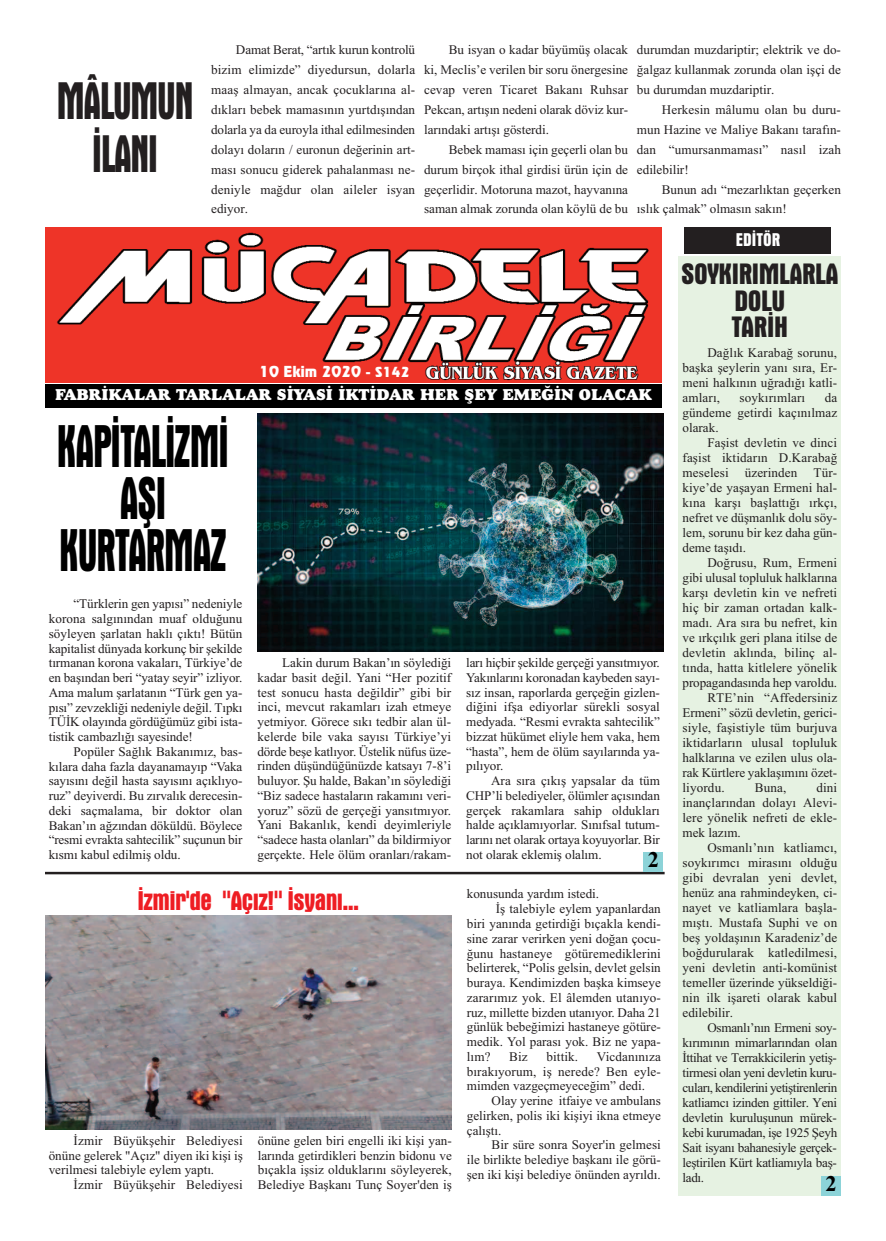
<style>
.page{position:relative;width:886px;height:1241px;background:#fff}
.page>*{position:absolute;margin:0;border:0;box-sizing:border-box;transform-origin:0 0}
.t1{font:700 condensed 61.25px/52.1px "Aurora BT";letter-spacing:-.025em;color:#000;text-align:center;scale:.7 1}
.t2{font:700 condensed 53.75px/53px "Aurora BT";letter-spacing:-.03em;color:#231f20;text-align:center;scale:.75 1}
.t3{font:700 condensed 30px/26.4px "Aurora BT";letter-spacing:-.015em;color:#231f20;text-align:center}
.t4{font:700 condensed 27.5px "Aurora BT";letter-spacing:-.025em;color:#ee1d23}
.t5{font:700 22.5px "Times New Roman";color:#000}
.t6{font:700 condensed 18.75px "Aurora BT";color:#fff}
.t7{font:16.25px "Goudy Heavyface BT";color:#fff}
.t8{font:15px "Revue BT";letter-spacing:-.015em;color:#fff}
.t9{font:13.12px/14.8px "TR Times New Roman";color:#231f20;text-align:justify}
.t10{font:13.12px/15px "Times New Roman";color:#231f20;text-align:justify}
.s1{font-size:13.75px}
</style>
<div class="page">
<img style="left:45px;top:228px;width:617px;height:154px">
<div style="left:685px;top:228px;width:146px;height:26px;background:#231f20"></div>
<div style="left:45px;top:384px;width:617px;height:23px;background:#000"></div>
<div style="left:679px;top:345px;width:162px;height:850px;background:#e6f2e2"></div>
<div style="left:821px;top:1175px;width:20px;height:20px;background:#8cd3d8"></div>
<img style="left:258px;top:413px;width:406px;height:238px">
<div style="left:679px;top:256px;width:162px;height:89px;background:#e6f2e2"></div>
<img style="left:45px;top:915px;width:407px;height:214px">
<hr style="left:45px;top:871px;width:619px;height:3px;background:#231f20">
<div style="left:643px;top:851px;width:20px;height:20px;background:#8cd3d8"></div>
<h2 class="t2" style="left:57px;top:74px;width:184px">MÂLUMUN<br>İLANI</h2>
<p class="t10" style="left:211px;top:40px;width:206px;line-height:19.9px;text-indent:25px">Damat Berat, “artık kurun kontrolü bizim elimizde” diyedursun, dolarla maaş almayan, ancak çocuklarına al&shy;dıkları bebek mamasının yurtdışından dolarla ya da euroyla ithal edilmesinden dolayı doların / euronun değerinin art&shy;ması sonucu giderek pahalanması ne&shy;deniyle mağdur olan aileler isyan ediyor.</p>
<p class="t10" style="left:424px;top:40px;width:205px;line-height:19.9px;text-indent:25px">Bu isyan o kadar büyümüş olacak ki, Meclis’e verilen bir soru önergesine cevap veren Ticaret Bakanı Ruhsar Pekcan, artışın nedeni olarak döviz kur&shy;larındaki artışı gösterdi.</p>
<p class="t10" style="left:424px;top:139px;width:205px;line-height:19.9px;text-indent:25px">Bebek maması için geçerli olan bu durum birçok ithal girdisi ürün için de geçerlidir. Motoruna mazot, hayvanına saman almak zorunda olan köylü de bu</p>
<p class="t10" style="left:637px;top:40px;width:205px;line-height:19.9px">durumdan muzdariptir; elektrik ve do&shy;ğalgaz kullanmak zorunda olan işçi de bu durumdan muzdariptir.</p>
<p class="t10" style="left:637px;top:99px;width:205px;line-height:19.9px;text-indent:25px">Herkesin mâlumu olan bu duru&shy;mun Hazine ve Maliye Bakanı tarafın&shy;dan “umursanmaması” nasıl izah edilebilir!</p>
<p class="t10" style="left:637px;top:179px;width:205px;line-height:19.9px;text-indent:25px">Bunun adı “mezarlıktan geçerken ıslık çalmak” olmasın sakın!</p>
<h3 class="t6" style="left:736px;top:228px;width:46px">EDİTÖR</h3>
<h3 class="t3" style="left:681px;top:261px;width:159px">SOYKIRIMLARLA<br>DOLU<br>TARİH</h3>
<p class="t8" style="left:259px;top:363px;width:152px">10 Ekim 2020 <span class="s1">- S142</span></p>
<p class="t7" style="left:55px;top:385px;width:598px">FABRİKALAR TARLALAR SİYASİ İKTİDAR HER ŞEY EMEĞİN OLACAK</p>
<h1 class="t1" style="left:57px;top:419px;width:247px">KAPİTALİZMİ<br>AŞI<br>KURTARMAZ</h1>
<p class="t9" style="left:49px;top:596px;width:195px;text-indent:25px">“Türklerin gen yapısı” nedeniyle korona salgınından muaf olduğunu söyleyen şarlatan haklı çıktı! Bütün kapitalist dünyada korkunç bir şekilde tırmanan korona vakaları, Türkiye’de en başından beri “yatay seyir” izliyor.<br>Ama malum şarlatanın “Türk gen ya&shy;pısı” zevzekliği nedeniyle değil. Tıpkı TÜİK olayında gördüğümüz gibi ista&shy;tistik cambazlığı sayesinde!</p>
<p class="t9" style="left:49px;top:743px;width:195px;text-indent:25px">Popüler Sağlık Bakanımız, bas&shy;kılara daha fazla dayanamayıp “Vaka sayısını değil hasta sayısını açıklıyo&shy;ruz” deyiverdi. Bu zırvalık derecesin&shy;deki saçmalama, bir doktor olan Bakan’ın ağzından döküldü. Böylece “resmi evrakta sahtecilik” suçunun bir kısmı kabul edilmiş oldu.</p>
<p class="t9" style="left:257px;top:655px;width:195px;text-indent:25px">Lakin durum Bakan’ın söylediği kadar basit değil. Yani “Her pozitif test sonucu hasta değildir” gibi bir inci, mevcut rakamları izah etmeye yetmiyor. Görece sıkı tedbir alan ül&shy;kelerde bile vaka sayısı Türkiye’yi dörde beşe katlıyor. Üstelik nüfus üze&shy;rinden düşündüğünüzde katsayı 7-8’i buluyor. Şu halde, Bakan’ın söylediği “Biz sadece hastaların rakamını veri&shy;yoruz” sözü de gerçeği yansıtmıyor.<br>Yani Bakanlık, kendi deyimleriyle “sadece hasta olanları” da bildirmiyor gerçekte. Hele ölüm oranları/rakam-</p>
<p class="t9" style="left:466px;top:655px;width:195px">ları hiçbir şekilde gerçeği yansıtmıyor.<br>Yakınlarını koronadan kaybeden sayı&shy;sız insan, raporlarda gerçeğin gizlen&shy;diğini ifşa ediyorlar sürekli sosyal medyada. “Resmi evrakta sahtecilik” bizzat hükümet eliyle hem vaka, hem “hasta”, hem de ölüm sayılarında ya&shy;pılıyor.</p>
<p class="t9" style="left:466px;top:773px;width:195px;text-indent:25px">Ara sıra çıkış yapsalar da tüm CHP’li belediyeler, ölümler açısından gerçek rakamlara sahip oldukları halde açıklamıyorlar. Sınıfsal tutum&shy;larını net olarak ortaya koyuyorlar. Bir not olarak eklemiş olalım.</p>
<h3 class="t5" style="left:648px;top:846px;width:13px">2</h3>
<h3 class="t4" style="left:137px;top:883px;width:223px">İzmir'de "Açız!" İsyanı...</h3>
<p class="t9" style="left:49px;top:1132px;width:196px;text-indent:25px">İzmir Büyükşehir Belediyesi önüne gelerek "Açız" diyen iki kişi iş verilmesi talebiyle eylem yaptı.</p>
<p class="t9" style="left:74px;top:1176px;width:171px">İzmir Büyükşehir Belediyesi</p>
<p class="t9" style="left:258px;top:1132px;width:196px">önüne gelen biri engelli iki kişi yan&shy;larında getirdikleri benzin bidonu ve bıçakla işsiz olduklarını söyleyerek, Belediye Başkanı Tunç Soyer'den iş</p>
<p class="t9" style="left:467px;top:886px;width:134px">konusunda yardım istedi.</p>
<p class="t9" style="left:496px;top:901px;width:167px">İş talebiyle eylem yapanlardan</p>
<p class="t9" style="left:467px;top:915px;width:195px">biri yanında getirdiği bıçakla kendi-</p>
<p class="t9" style="left:467px;top:930px;width:195px">sine zarar verirken yeni doğan çocu-</p>
<p class="t9" style="left:467px;top:945px;width:196px">ğunu hastaneye götüremediklerini</p>
<p class="t9" style="left:467px;top:960px;width:195px">belirterek, “Polis gelsin, devlet gelsin</p>
<p class="t9" style="left:467px;top:974px;width:196px">buraya. Kendimizden başka kimseye</p>
<p class="t9" style="left:467px;top:989px;width:195px">zararımız yok. El âlemden utanıyo-</p>
<p class="t9" style="left:467px;top:1004px;width:196px">ruz, millette bizden utanıyor. Daha 21</p>
<p class="t9" style="left:467px;top:1019px;width:195px">günlük bebeğimizi hastaneye götüre-</p>
<p class="t9" style="left:467px;top:1033px;width:195px">medik. Yol parası yok. Biz ne yapa-</p>
<p class="t9" style="left:467px;top:1048px;width:25px">lım?</p>
<p class="t9" style="left:509px;top:1048px;width:20px">Biz</p>
<p class="t9" style="left:546px;top:1048px;width:33px">bittik.</p>
<p class="t9" style="left:467px;top:1048px;width:196px;text-indent:130px">Vicdanınıza bırakıyorum, iş nerede? Ben eyle&shy;mimden vazgeçmeyeceğim” dedi.</p>
<p class="t9" style="left:467px;top:1092px;width:196px;text-indent:25px">Olay yerine itfaiye ve ambulans gelirken, polis iki kişiyi ikna etmeye çalıştı.</p>
<p class="t9" style="left:467px;top:1137px;width:196px;text-indent:25px">Bir süre sonra Soyer'in gelmesi ile birlikte belediye başkanı ile görü&shy;şen iki kişi belediye önünden ayrıldı.</p>
<p class="t10" style="left:682px;top:345px;width:156px;text-indent:25px">Dağlık Karabağ sorunu, başka şeylerin yanı sıra, Er&shy;meni halkının uğradığı katli&shy;amları,</p>
<p class="t10" style="left:682px;top:390px;width:156px;text-indent:142px">da gündeme getirdi kaçınılmaz olarak.</p>
<p class="t10" style="left:682px;top:435px;width:156px;text-indent:25px">Faşist devletin ve dinci faşist iktidarın D.Karabağ meselesi üzerinden Tür&shy;kiye’de yaşayan Ermeni hal&shy;kına karşı başlattığı ırkçı, nefret ve düşmanlık dolu söy&shy;lem, sorunu bir kez daha gün&shy;deme taşıdı.</p>
<p class="t10" style="left:707px;top:555px;width:131px">Doğrusu, Rum, Ermeni</p>
<p class="t10" style="left:682px;top:570px;width:156px">gibi ulusal topluluk halklarına</p>
<p class="t10" style="left:682px;top:585px;width:156px">karşı devletin kin ve nefreti</p>
<p class="t10" style="left:682px;top:600px;width:156px">hiç bir zaman ortadan kalk-</p>
<p class="t10" style="left:682px;top:615px;width:156px">madı. Ara sıra bu nefret, kin</p>
<p class="t10" style="left:682px;top:630px;width:156px">ve ırkçılık geri plana itilse de</p>
<p class="t10" style="left:682px;top:645px;width:156px">devletin aklında, bilinç al-</p>
<p class="t10" style="left:682px;top:660px;width:156px">tında, hatta kitlelere yönelik</p>
<p class="t10" style="left:682px;top:675px;width:156px">propagandasında hep varoldu.</p>
<p class="t10" style="left:707px;top:690px;width:131px">RTE’nin “Affedersiniz</p>
<p class="t10" style="left:682px;top:705px;width:156px">Ermeni” sözü devletin, gerici-</p>
<p class="t10" style="left:682px;top:720px;width:156px">siyle, faşistiyle tüm burjuva</p>
<p class="t10" style="left:682px;top:735px;width:156px">iktidarların ulusal topluluk</p>
<p class="t10" style="left:682px;top:750px;width:156px">halklarına ve ezilen ulus ola-</p>
<p class="t10" style="left:682px;top:765px;width:156px">rak Kürtlere yaklaşımını özet-</p>
<p class="t10" style="left:682px;top:780px;width:44px">liyordu.</p>
<p class="t10" style="left:755px;top:780px;width:33px">Buna,</p>
<p class="t10" style="left:739px;top:390px;width:67px">soykırımları</p>
<p class="t10" style="left:682px;top:780px;width:156px;text-indent:134px">dini inançlarından dolayı Alevi&shy;lere yönelik nefreti de ekle&shy;mek lazım.</p>
<p class="t10" style="left:682px;top:840px;width:156px;text-indent:25px">Osmanlı’nın katliamcı, soykırımcı mirasını olduğu gibi devralan yeni devlet, henüz ana rahmindeyken, ci&shy;nayet ve katliamlara başla&shy;mıştı. Mustafa Suphi ve on beş yoldaşının Karadeniz’de boğdurularak katledilmesi, yeni devletin anti-komünist temeller üzerinde yükseldiği&shy;nin ilk işareti olarak kabul edilebilir.</p>
<p class="t10" style="left:682px;top:1020px;width:156px;text-indent:25px">Osmanlı’nın Ermeni soy&shy;kırımının mimarlarından olan İttihat ve Terrakkicilerin yetiş&shy;tirmesi olan yeni devletin kuru&shy;cuları, kendilerini yetiştirenlerin katliamcı izinden gittiler. Yeni devletin kuruluşunun mürek&shy;kebi kurumadan, işe 1925 Şeyh Sait isyanı bahanesiyle gerçek&shy;leştirilen Kürt katliamıyla baş&shy;ladı.</p>
<h3 class="t5" style="left:825px;top:1169px;width:13px">2</h3>
</div>
